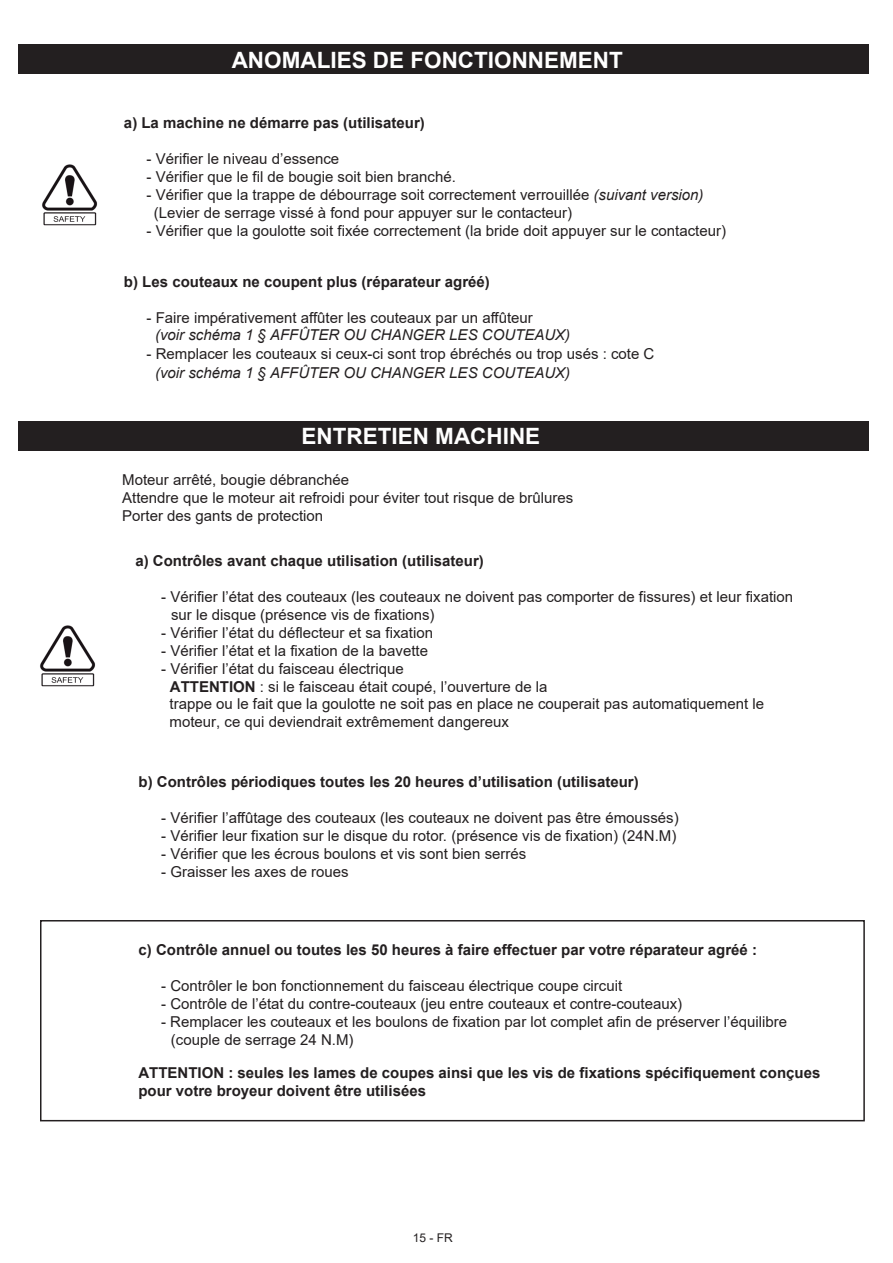
<style>
.page{position:relative;width:893px;height:1263px;background:#fff}
.page>*{position:absolute;margin:0;border:0;box-sizing:border-box;transform-origin:0 0}
.t1{font:700 22.5px "Arial";color:#fff}
.t2{font:15px/18px "Arial";color:#231f20}
.t3{font:700 15px/18px "Arial";color:#231f20}
.t4{font:italic 15px "Arial";color:#231f20}
.t5{font:12px "Arial";color:#231f20}
.s1{font-style:italic}
.s2{font-weight:700}
</style>
<div class="page">
<div style="left:19px;top:44px;width:850px;height:30px;background:#231f20"></div>
<img style="left:42px;top:164px;width:56px;height:62px">
<div style="left:19px;top:421px;width:850px;height:29px;background:#231f20"></div>
<div style="left:40px;top:920px;width:824px;height:201px;border:1px solid #231f20"></div>
<img style="left:40px;top:625px;width:56px;height:62px">
<h1 class="t1" style="left:232px;top:45px;width:393px">ANOMALIES DE FONCTIONNEMENT</h1>
<p class="t3" style="left:124px;top:114px;width:302px">a) La machine ne démarre pas (utilisateur)</p>
<p class="t2" style="left:147px;top:150px;width:194px">- Vérifier le niveau d’essence</p>
<p class="t2" style="left:147px;top:168px;width:311px">- Vérifier que le fil de bougie soit bien branché.</p>
<p class="t2" style="left:154px;top:186px;width:551px;text-indent:-7px">- Vérifier que la trappe de débourrage soit correctement verrouillée <span class="s1">(suivant version) </span>(Levier de serrage vissé à fond pour appuyer sur le contacteur)</p>
<p class="t2" style="left:147px;top:222px;width:581px">- Vérifier que la goulotte soit fixée correctement (la bride doit appuyer sur le contacteur)</p>
<p class="t3" style="left:124px;top:273px;width:367px">b) Les couteaux ne coupent plus (réparateur agréé)</p>
<p class="t2" style="left:147px;top:309px;width:388px">- Faire impérativement affûter les couteaux par un affûteur</p>
<p class="t2" style="left:147px;top:345px;width:509px">- Remplacer les couteaux si ceux-ci sont trop ébréchés ou trop usés : cote C</p>
<p class="t4" style="left:155px;top:325px;width:416px">(voir schéma 1 § AFFÛTER OU CHANGER LES COUTEAUX)</p>
<p class="t4" style="left:155px;top:363px;width:416px">(voir schéma 1 § AFFÛTER OU CHANGER LES COUTEAUX)</p>
<h1 class="t1" style="left:301px;top:420px;width:240px">ENTRETIEN MACHINE</h1>
<p class="t2" style="left:122px;top:470px;width:452px">Moteur arrêté, bougie débranchée<br>Attendre que le moteur ait refroidi pour éviter tout risque de brûlures<br>Porter des gants de protection</p>
<p class="t3" style="left:135px;top:552px;width:350px">a) Contrôles avant chaque utilisation (utilisateur)</p>
<p class="t2" style="left:171px;top:588px;width:623px;text-indent:-10px">- Vérifier l’état des couteaux (les couteaux ne doivent pas comporter de fissures) et leur fixation sur le disque (présence vis de fixations)</p>
<p class="t2" style="left:161px;top:624px;width:273px">- Vérifier l’état du déflecteur et sa fixation</p>
<p class="t2" style="left:161px;top:642px;width:268px">- Vérifier l’état et la fixation de la bavette</p>
<p class="t2" style="left:169px;top:660px;width:596px;text-indent:-8px">- Vérifier l’état du faisceau électrique<br><span class="s2">ATTENTION</span> : si le faisceau était coupé, l’ouverture de la<br>trappe ou le fait que la goulotte ne soit pas en place ne couperait pas automatiquement le moteur, ce qui deviendrait extrêmement dangereux</p>
<p class="t3" style="left:138px;top:773px;width:501px">b) Contrôles périodiques toutes les 20 heures d’utilisation (utilisateur)</p>
<p class="t2" style="left:161px;top:808px;width:519px">- Vérifier l’affûtage des couteaux (les couteaux ne doivent pas être émoussés)</p>
<p class="t2" style="left:161px;top:826px;width:516px">- Vérifier leur fixation sur le disque du rotor. (présence vis de fixation) (24N.M)</p>
<p class="t2" style="left:161px;top:844px;width:366px">- Vérifier que les écrous boulons et vis sont bien serrés</p>
<p class="t2" style="left:161px;top:862px;width:189px">- Graisser les axes de roues</p>
<p class="t3" style="left:138px;top:941px;width:620px">c) Contrôle annuel ou toutes les 50 heures à faire effectuer par votre réparateur agréé :</p>
<p class="t2" style="left:161px;top:976px;width:462px">- Contrôler le bon fonctionnement du faisceau électrique coupe circuit</p>
<p class="t2" style="left:161px;top:994px;width:522px">- Contrôle de l’état du contre-couteaux (jeu entre couteaux et contre-couteaux)</p>
<p class="t2" style="left:171px;top:1012px;width:617px;text-indent:-10px">- Remplacer les couteaux et les boulons de fixation par lot complet afin de préserver l’équilibre (couple de serrage 24 N.M)</p>
<p class="t3" style="left:138px;top:1063px;width:683px">ATTENTION : seules les lames de coupes ainsi que les vis de fixations spécifiquement conçues pour votre broyeur doivent être utilisées</p>
<p class="t5" style="left:413px;top:1229px;width:41px">15 - FR</p>
</div>
